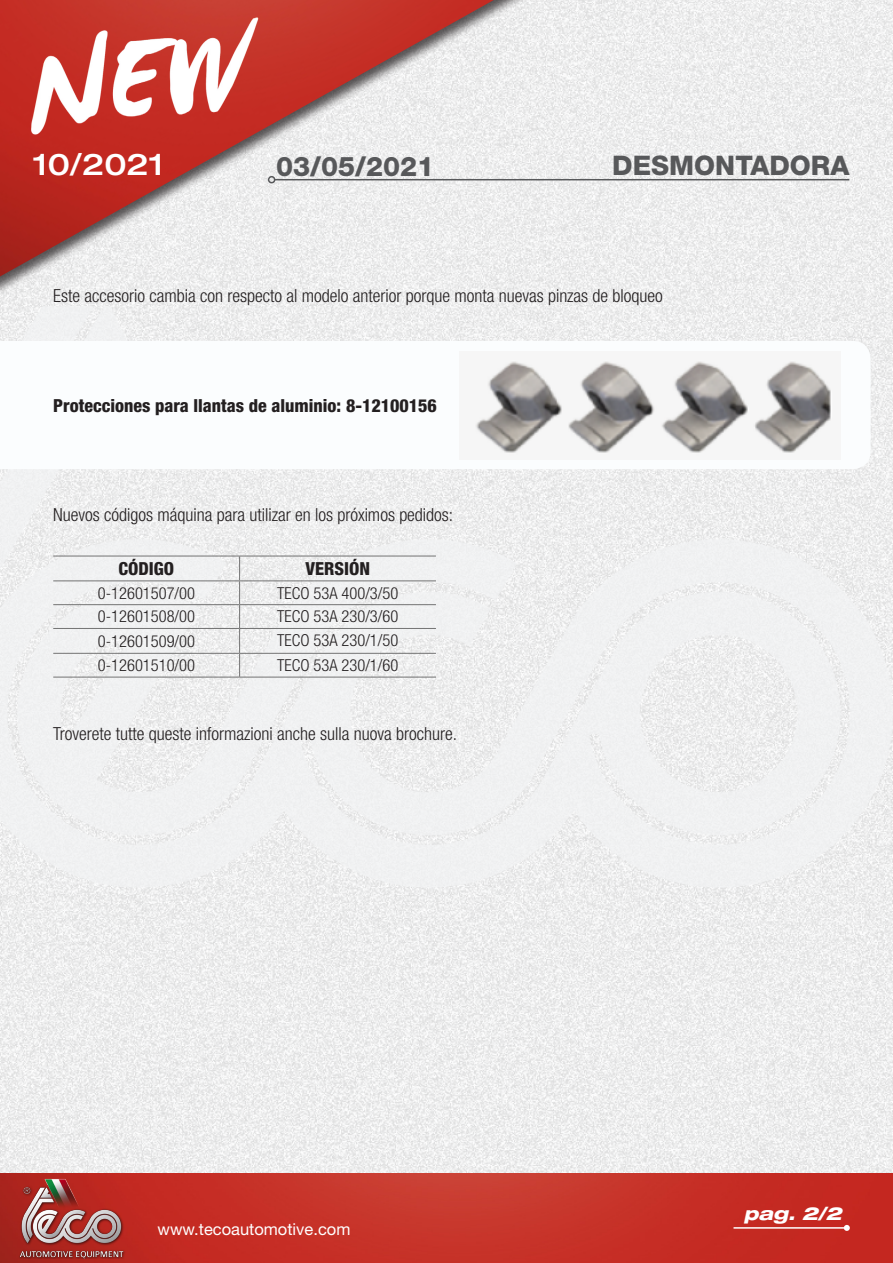
<style>
.page{position:relative;width:893px;height:1263px;background:#fff}
.page>*{position:absolute;margin:0;border:0;box-sizing:border-box;transform-origin:0 0}
.t1{font:500 expanded 30px "Helvetica Neue LT Std";color:#fff}
.t2{font:800 27px "Helvetica Neue LT Std";color:#57585a}
.t3{font:300 condensed 18px "Helvetica Neue LT Std";color:#231f20}
.t4{font:800 condensed 18px "Helvetica Neue LT Std";color:#231f20}
.t5{font:italic 800 expanded 18px "Helvetica Neue LT Std";color:#fff}
.t6{font:300 condensed 16.5px "Helvetica Neue LT Std";color:#231f20}
.t7{font:16.5px "Helvetica Neue LT Std";color:#fff}
</style>
<div class="page">
<img style="left:0;top:888px;width:893px;height:285px">
<img style="left:0;top:1173px;width:893px;height:90px">
<img style="left:18px;top:1176px;width:155px;height:83px">
<hr style="left:733px;top:1227px;width:114px;height:2px;background:#fff">
<svg style="left:844px;top:1225px;width:6px;height:6px"></svg>
<svg style="left:0;top:415px;width:893px;height:473px;fill:#f0f0f1"></svg>
<div style="left:0;top:0;width:893px;height:415px;background:#231f20;opacity:.75"></div>
<img style="left:0;top:0;width:494px;height:276px">
<img style="left:15px;top:13px;width:266px;height:141px">
<hr style="left:275px;top:179px;width:574px;height:1px;background:#57585a">
<div style="left:268px;top:176px;width:7px;height:7px;border:2px solid #57585a;border-radius:50%"></div>
<svg style="left:0;top:341px;width:871px;height:128px"></svg>
<img style="left:460px;top:351px;width:381px;height:108px">
<hr style="left:53px;top:556px;width:187px;height:1px;background:#737373">
<hr style="left:53px;top:580px;width:187px;height:1px;background:#737373">
<hr style="left:53px;top:604px;width:187px;height:1px;background:#737373">
<hr style="left:53px;top:628px;width:187px;height:1px;background:#737373">
<hr style="left:53px;top:653px;width:187px;height:1px;background:#737373">
<hr style="left:53px;top:677px;width:187px;height:1px;background:#737373">
<hr style="left:240px;top:556px;width:196px;height:1px;background:#737373">
<hr style="left:240px;top:580px;width:196px;height:1px;background:#737373">
<hr style="left:240px;top:604px;width:196px;height:1px;background:#737373">
<hr style="left:240px;top:628px;width:196px;height:1px;background:#737373">
<hr style="left:240px;top:653px;width:196px;height:1px;background:#737373">
<svg style="left:239px;top:556px;width:1px;height:121px"></svg>
<hr style="left:240px;top:677px;width:196px;height:1px;background:#737373">
<h1 class="t1" style="left:33px;top:146px;width:132px">10/2021</h1>
<h2 class="t2" style="left:276px;top:150px;width:160px">03/05/2021</h2>
<h2 class="t2" style="left:612px;top:149px;width:239px">DESMONTADORA</h2>
<p class="t3" style="left:53px;top:286px;width:611px">Este accesorio cambia con respecto al modelo anterior porque monta nuevas pinzas de bloqueo</p>
<p class="t4" style="left:53px;top:394px;width:385px">Protecciones para llantas de aluminio: 8-12100156</p>
<p class="t3" style="left:53px;top:505px;width:401px">Nuevos códigos máquina para utilizar en los próximos pedidos:</p>
<p class="t4" style="left:119px;top:557px;width:56px">código</p>
<p class="t4" style="left:305px;top:557px;width:10px">versi</p>
<p class="t4" style="left:349px;top:557px;width:21px">ón</p>
<p class="t6" style="left:98px;top:583px;width:99px">0-12601507/00</p>
<p class="t6" style="left:277px;top:583px;width:123px">TECO 53A 400/3/50</p>
<p class="t6" style="left:98px;top:607px;width:99px">0-12601508/00</p>
<p class="t6" style="left:277px;top:607px;width:123px">TECO 53A 230/3/60</p>
<p class="t6" style="left:98px;top:631px;width:99px">0-12601509/00</p>
<p class="t6" style="left:277px;top:631px;width:123px">TECO 53A 230/1/50</p>
<p class="t6" style="left:98px;top:656px;width:99px">0-12601510/00</p>
<p class="t6" style="left:277px;top:656px;width:123px">TECO 53A 230/1/60</p>
<p class="t3" style="left:53px;top:724px;width:405px">Troverete tutte queste informazioni anche sulla nuova brochure.</p>
<p class="t7" style="left:158px;top:1219px;width:194px">www.tecoautomotive.com</p>
<p class="t5" style="left:744px;top:1202px;width:100px">pag. 2/2</p>
</div>
